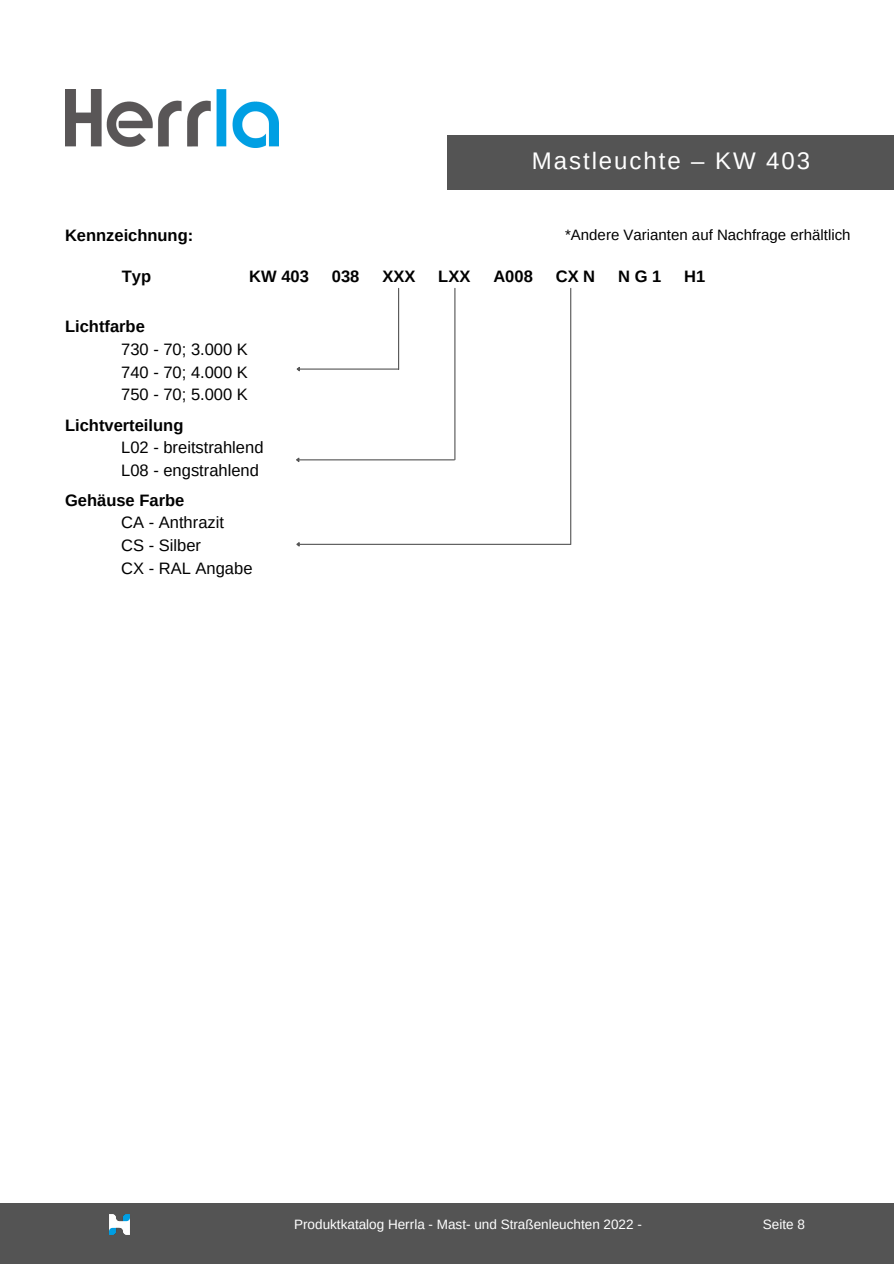
<style>
.page{position:relative;width:894px;height:1264px;background:#fff}
.page>*{position:absolute;margin:0;border:0;box-sizing:border-box;transform-origin:0 0}
.t1{font:24px "Arimo";letter-spacing:.08em;color:#fff}
.t2{font:16.5px "Arimo";color:#000}
.t3{font:700 16.5px "Arimo";color:#000}
.t4{font:15px "Arimo";color:#000}
.t5{font:13.5px "Arimo";color:#fff}
</style>
<div class="page">
<div style="left:447px;top:135px;width:446px;height:54px;background:#545454"></div>
<img style="left:65px;top:89px;width:213px;height:59px">
<hr style="left:398px;top:288px;width:1px;height:81px;background:#545454">
<hr style="left:300px;top:368px;width:98px;height:1px;background:#545454">
<svg style="left:296px;top:367px;width:5px;height:5px"></svg>
<hr style="left:299px;top:459px;width:155px;height:1px;background:#545454">
<svg style="left:296px;top:457px;width:4px;height:5px"></svg>
<hr style="left:454px;top:288px;width:1px;height:171px;background:#545454">
<hr style="left:299px;top:544px;width:271px;height:1px;background:#545454">
<svg style="left:296px;top:542px;width:4px;height:5px"></svg>
<hr style="left:570px;top:288px;width:1px;height:256px;background:#545454">
<div style="left:0;top:1203px;width:893px;height:60px;background:#545454"></div>
<img style="left:109px;top:1214px;width:21px;height:21px">
<p class="t1" style="left:531px;top:147px;width:279px">Mastleuchte – KW 403</p>
<p class="t3" style="left:65px;top:226px;width:130px">Kennzeichnung:</p>
<p class="t3" style="left:122px;top:267px;width:31px">Typ</p>
<p class="t3" style="left:249px;top:267px;width:61px">KW 403</p>
<p class="t3" style="left:332px;top:267px;width:29px">038</p>
<p class="t3" style="left:382px;top:267px;width:35px">XXX</p>
<p class="t3" style="left:438px;top:267px;width:34px">LXX</p>
<p class="t3" style="left:493px;top:267px;width:41px">A008</p>
<p class="t3" style="left:555px;top:267px;width:41px">CX N</p>
<p class="t3" style="left:618px;top:267px;width:45px">NG1</p>
<p class="t3" style="left:684px;top:267px;width:23px">H1</p>
<p class="t4" style="left:565px;top:227px;width:287px">*Andere Varianten auf Nachfrage erhältlich</p>
<p class="t3" style="left:65px;top:317px;width:81px">Lichtfarbe</p>
<p class="t2" style="left:121px;top:340px;width:128px">730 - 70; 3.000 K</p>
<p class="t2" style="left:121px;top:362px;width:128px">740 - 70; 4.000 K</p>
<p class="t2" style="left:121px;top:385px;width:128px">750 - 70; 5.000 K</p>
<p class="t3" style="left:65px;top:416px;width:120px">Lichtverteilung</p>
<p class="t2" style="left:121px;top:438px;width:144px">L02 - breitstrahlend</p>
<p class="t2" style="left:121px;top:461px;width:139px">L08 - engstrahlend</p>
<p class="t3" style="left:65px;top:491px;width:121px">Gehäuse Farbe</p>
<p class="t2" style="left:121px;top:513px;width:104px">CA - Anthrazit</p>
<p class="t2" style="left:121px;top:536px;width:81px">CS - Silber</p>
<p class="t2" style="left:121px;top:558px;width:133px">CX - RAL Angabe</p>
<p class="t5" style="left:294px;top:1216px;width:349px">Produktkatalog Herrla - Mast- und Straßenleuchten 2022 -</p>
<p class="t5" style="left:762px;top:1216px;width:44px">Seite 8</p>
</div>
